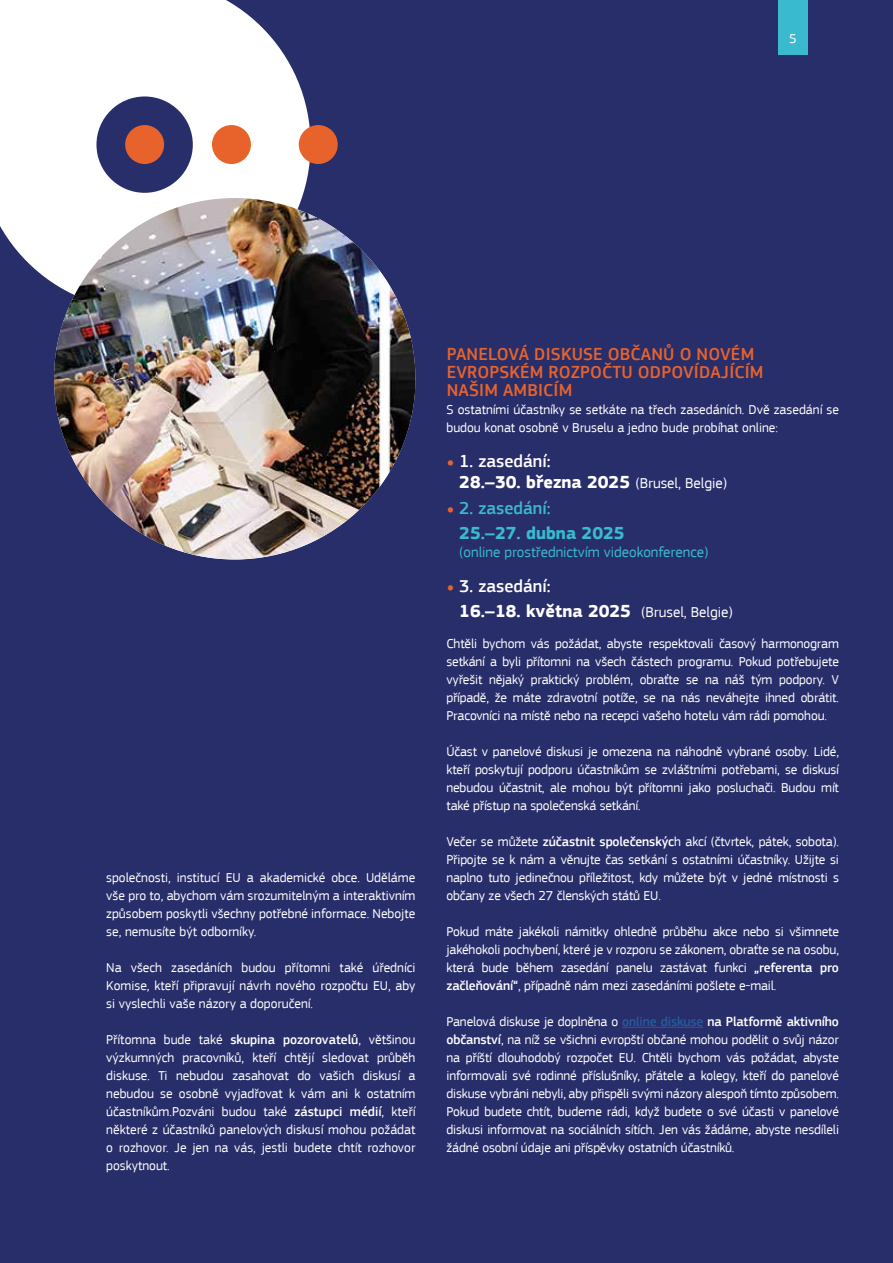
<style>
.page{position:relative;width:893px;height:1263px;background:#282e6a}
.page>*{position:absolute;margin:0;border:0;box-sizing:border-box;transform-origin:0 0}
.t1{font:700 18px/21.6px "EC Square Sans Pro";color:#fff}
.t2{font:500 18px/18px "EC Square Sans Pro";letter-spacing:.01em;color:#e8632c}
.t3{font:700 18px/25.5px "EC Square Sans Pro";color:#39bacf}
.t4{font:15px "EC Square Sans Pro";color:#39bacf}
.t5{font:13.5px/18px "EC Square Sans Pro";letter-spacing:-.01em;color:#fff;text-align:justify}
.s1{font-weight:500}
.s2{font-weight:400;font-size:28.5px;color:#e8632c}
.s3{font-weight:400;font-size:15px}
.s4{font-weight:500;color:#275b9b}
</style>
<div class="page">
<div style="left:778px;top:0;width:30px;height:54px;background:#39bacf"></div>
<hr style="left:622px;top:1027px;width:81px;height:1px;background:#275b9b">
<svg style="left:0;top:0;width:311px;height:310px;fill:#fff"></svg>
<div style="left:299px;top:125px;width:39px;height:39px;background:#e8632c;border-radius:50%"></div>
<div style="left:212px;top:125px;width:39px;height:39px;background:#e8632c;border-radius:50%"></div>
<img style="left:54px;top:198px;width:361px;height:361px;border-radius:181px">
<p class="t5" style="left:789px;top:29px;width:9px">5</p>
<p class="t5" style="left:106px;top:869px;width:311px">společnosti, institucí EU a akademické obce. Uděláme vše pro to, abychom vám srozumitelným a interaktivním způsobem poskytli všechny potřebné informace. Nebojte se, nemusíte být odborníky.</p>
<p class="t5" style="left:106px;top:959px;width:311px">Na všech zasedáních budou přítomni také úředníci Komise, kteří připravují návrh nového rozpočtu EU, aby si vyslechli vaše názory a doporučení.</p>
<p class="t5" style="left:106px;top:1031px;width:311px">Přítomna bude také <span class="s1">skupina pozorovatelů</span>, většinou výzkumných pracovníků, kteří chtějí sledovat průběh diskuse. Ti nebudou zasahovat do vašich diskusí a nebudou se osobně vyjadřovat k vám ani k ostatním účastníkům.Pozváni budou také <span class="s1">zástupci médií</span>, kteří některé z účastníků panelových diskusí mohou požádat o rozhovor. Je jen na vás, jestli budete chtít rozhovor poskytnout.</p>
<h1 class="t2" style="left:447px;top:345px;width:318px">PANELOVÁ DISKUSE OBČANŮ O NOVÉM<br>EVROPSKÉM ROZPOČTU ODPOVÍDAJÍCÍM<br>NAŠIM AMBICÍM</h1>
<p class="t5" style="left:446px;top:401px;width:394px">S ostatními účastníky se setkáte na třech zasedáních. Dvě zasedání se budou konat osobně v Bruselu a jedno bude probíhat online:</p>
<h1 class="t1" style="left:459px;top:450px;width:269px;text-indent:-13px"><span class="s2">•</span> <span class="s1">1. zasedání:<br></span>28.–30. března 2025 <span class="s3">(Brusel, Belgie)</span></h1>
<h1 class="t3" style="left:459px;top:496px;width:167px;text-indent:-13px"><span class="s2">•</span> <span class="s1">2. zasedání:<br></span>25.–27. dubna 2025</h1>
<p class="t4" style="left:459px;top:543px;width:251px">(online prostřednictvím videokonference)</p>
<h1 class="t1" style="left:459px;top:574px;width:275px;line-height:25.5px;text-indent:-13px"><span class="s2">•</span> <span class="s1">3. zasedání:<br></span>16.–18. května 2025 <span class="s3">(Brusel, Belgie)</span></h1>
<p class="t5" style="left:446px;top:635px;width:394px">Chtěli bychom vás požádat, abyste respektovali časový harmonogram setkání a byli přítomni na všech částech programu. Pokud potřebujete vyřešit nějaký praktický problém, obraťte se na náš tým podpory. V případě, že máte zdravotní potíže, se na nás neváhejte ihned obrátit.<br>Pracovníci na místě nebo na recepci vašeho hotelu vám rádi pomohou.</p>
<p class="t5" style="left:446px;top:743px;width:394px">Účast v panelové diskusi je omezena na náhodně vybrané osoby. Lidé, kteří poskytují podporu účastníkům se zvláštními potřebami, se diskusí nebudou účastnit, ale mohou být přítomni jako posluchači. Budou mít také přístup na společenská setkání.</p>
<p class="t5" style="left:446px;top:833px;width:394px">Večer se můžete <span class="s1">zúčastnit společenskýc</span>h akcí (čtvrtek, pátek, sobota).<br>Připojte se k nám a věnujte čas setkání s ostatními účastníky. Užijte si naplno tuto jedinečnou příležitost, kdy můžete být v jedné místnosti s občany ze všech 27 členských států EU.</p>
<p class="t5" style="left:446px;top:923px;width:394px">Pokud máte jakékoli námitky ohledně průběhu akce nebo si všimnete jakéhokoli pochybení, které je v rozporu se zákonem, obraťte se na osobu, která bude během zasedání panelu zastávat funkci <span class="s1">„referenta pro začleňování“</span>, případně nám mezi zasedáními pošlete e-mail.</p>
<p class="t5" style="left:446px;top:1013px;width:394px">Panelová diskuse je doplněna o <span class="s4">online diskuse</span> <span class="s1">na Platformě aktivního občanství</span>, na níž se všichni evropští občané mohou podělit o svůj názor na příští dlouhodobý rozpočet EU. Chtěli bychom vás požádat, abyste informovali své rodinné příslušníky, přátele a kolegy, kteří do panelové diskuse vybráni nebyli, aby přispěli svými názory alespoň tímto způsobem.<br>Pokud budete chtít, budeme rádi, když budete o své účasti v panelové diskusi informovat na sociálních sítích. Jen vás žádáme, abyste nesdíleli žádné osobní údaje ani příspěvky ostatních účastníků.</p>
</div>
